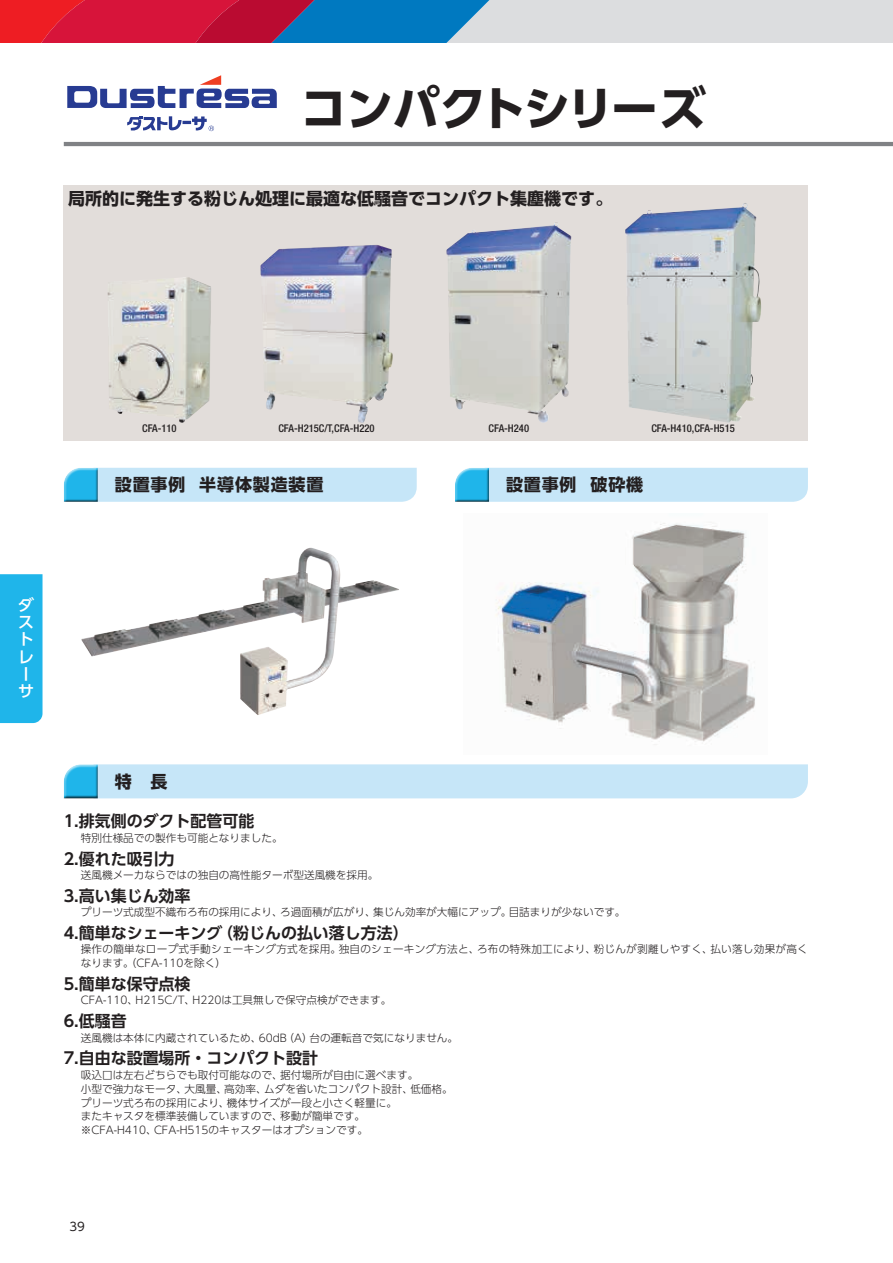
<style>
.page{position:relative;width:893px;height:1263px;background:#fff}
.page>*{position:absolute;margin:0;border:0;box-sizing:border-box;transform-origin:0 0}
.t1{font:700 46.8px "UD Shin Go Pro";letter-spacing:-.04em;color:#231f20}
.t2{font:700 16.95px "UD Shin Go Pro";color:#231f20}
.t3{font:700 16.95px "UD Shin Go Pro";letter-spacing:.05em;color:#231f20}
.t4{font:700 15.9px "UD Shin Go Pro De";color:#231f20}
.t5{font:500 15.9px/17.1px "UD Shin Go Pro";color:#fff}
.t6{font:11.7px "UD Shin Go Pro";color:#231f20}
.t7{font:300 10.65px/13.8px "UD Shin Go Pro";color:#231f20}
.t8{font:300 10.65px/13.8px "UD Shin Go Pro";letter-spacing:.02em;color:#231f20}
.t9{font:500 condensed 10.65px "Helvetica Neue LT Std";color:#231f20}
</style>
<div class="page">
<div style="left:0;top:574px;width:43px;height:149px;background:#1fb5ea"></div>
<svg style="left:0;top:0;width:893px;height:43px;background:#ae87a0"></svg>
<svg style="left:127px;top:116px;width:87px;height:16px"></svg>
<svg style="left:67px;top:75px;width:210px;height:33px"></svg>
<div style="left:64px;top:186px;width:744px;height:255px;background:#e2ddda"></div>
<div style="left:100px;top:764px;width:708px;height:34px;background:#c6e6f8"></div>
<div style="left:63px;top:763px;width:37px;height:36px;background:#231f20;opacity:.75"></div>
<img style="left:496px;top:523px;width:259px;height:222px">
<img style="left:81px;top:548px;width:318px;height:167px">
<img style="left:107px;top:277px;width:104px;height:146px">
<img style="left:446px;top:222px;width:125px;height:201px">
<img style="left:260px;top:245px;width:133px;height:178px">
<img style="left:625px;top:203px;width:136px;height:220px">
<hr style="left:64px;top:142px;width:829px;height:4px;background:#808285">
<div style="left:100px;top:468px;width:317px;height:34px;background:#c6e6f8"></div>
<div style="left:63px;top:466px;width:37px;height:37px;background:#231f20;opacity:.75"></div>
<div style="left:491px;top:468px;width:317px;height:34px;background:#c6e6f8"></div>
<div style="left:454px;top:466px;width:37px;height:37px;background:#231f20;opacity:.75"></div>
<h1 class="t1" style="left:300px;top:70px;width:407px">コンパクトシリーズ</h1>
<h2 class="t2" style="left:68px;top:185px;width:546px">局所的に発生する粉じん処理に最適な低騒音でコンパクト集塵機です。</h2>
<p class="t9" style="left:142px;top:421px;width:36px">CFA-110</p>
<p class="t9" style="left:278px;top:421px;width:98px">CFA H- 215 ,T/C CFA H- 220</p>
<h2 class="t2" style="left:115px;top:471px;width:72px">設置事例</h2>
<h2 class="t3" style="left:199px;top:471px;width:126px">半導体製造装置</h2>
<p class="t9" style="left:489px;top:421px;width:42px">CFA H- 240</p>
<p class="t9" style="left:651px;top:421px;width:85px">CFA H- 410,CFA H- 515</p>
<h2 class="t2" style="left:506px;top:471px;width:72px">設置事例</h2>
<h2 class="t2" style="left:590px;top:471px;width:54px">破砕機</h2>
<h3 class="t5" style="left:18px;top:596px;width:18px">ダストレーサ</h3>
<h2 class="t2" style="left:115px;top:767px;width:54px">特　長</h2>
<h3 class="t4" style="left:64px;top:808px;width:192px">1.排気側のダクト配管可能</h3>
<p class="t7" style="left:81px;top:830px;width:203px">特別仕様品での製作も可能となりました。</p>
<h3 class="t4" style="left:64px;top:845px;width:112px">2.優れた吸引力</h3>
<p class="t7" style="left:81px;top:868px;width:299px">送風機メーカならではの独自の高性能ターボ型送風機を採用。</p>
<h3 class="t4" style="left:64px;top:883px;width:128px">3.高い集じん効率</h3>
<p class="t7" style="left:81px;top:905px;width:203px">プリーツ式成型不織布ろ布の採用により、</p>
<h3 class="t4" style="left:217px;top:920px;width:193px">（粉じんの払い落し方法(</h3>
<p class="t7" style="left:373px;top:905px;width:140px">集じん効率が大幅にアップ。</p>
<p class="t7" style="left:280px;top:905px;width:97px">ろ過面積が広がり、</p>
<p class="t7" style="left:509px;top:905px;width:118px">目詰まりが少ないです。</p>
<h3 class="t4" style="left:64px;top:920px;width:160px">4.簡単なシェーキング</h3>
<p class="t8" style="left:81px;top:942px;width:262px">操作の簡単なロープ式手動シェーキング方式を採用。なります。（CFA-110を除く(</p>
<h3 class="t4" style="left:64px;top:971px;width:128px">5.簡単な保守点検</h3>
<p class="t7" style="left:193px;top:993px;width:200px">H220は工具無しで保守点検ができます。</p>
<p class="t8" style="left:339px;top:942px;width:142px">独自のシェーキング方法と、</p>
<p class="t8" style="left:594px;top:942px;width:121px">粉じんが剥離しやすく、</p>
<p class="t8" style="left:710px;top:942px;width:99px">払い落し効果が高く</p>
<p class="t8" style="left:477px;top:942px;width:121px">ろ布の特殊加工により、</p>
<p class="t7" style="left:81px;top:993px;width:59px">CFA-110、</p>
<h3 class="t4" style="left:64px;top:1008px;width:64px">6.低騒音</h3>
<p class="t7" style="left:136px;top:993px;width:61px">H215C T/ 、</p>
<p class="t7" style="left:284px;top:1030px;width:31px">（A）</p>
<p class="t7" style="left:81px;top:1030px;width:182px">送風機は本体に内蔵されているため、</p>
<h3 class="t4" style="left:64px;top:1045px;width:256px">7.自由な設置場所・コンパクト設計</h3>
<p class="t7" style="left:280px;top:1067px;width:140px">据付場所が自由に選べます。</p>
<p class="t7" style="left:309px;top:1030px;width:150px">台の運転音で気になりません。</p>
<p class="t7" style="left:259px;top:1030px;width:30px">60dB</p>
<p class="t7" style="left:81px;top:1067px;width:203px">吸込口は左右どちらでも取付可能なので、</p>
<p class="t7" style="left:264px;top:1081px;width:150px">ムダを省いたコンパクト設計、</p>
<p class="t7" style="left:81px;top:1081px;width:108px">小型で強力なモータ、</p>
<p class="t7" style="left:410px;top:1081px;width:44px">低価格。</p>
<p class="t7" style="left:224px;top:1081px;width:44px">高効率、</p>
<p class="t7" style="left:184px;top:1081px;width:44px">大風量、</p>
<p class="t7" style="left:81px;top:1095px;width:150px">プリーツ式ろ布の採用により、</p>
<p class="t7" style="left:227px;top:1095px;width:172px">機体サイズが一段と小さく軽量に。</p>
<p class="t7" style="left:280px;top:1109px;width:87px">移動が簡単です。</p>
<p class="t7" style="left:154px;top:1109px;width:216px;text-indent:-73px">またキャスタを標準装備していますので、<br>CFA H- 515のキャスターはオプションです。</p>
<p class="t7" style="left:81px;top:1123px;width:77px">※CFA H- 410、</p>
<p class="t6" style="left:70px;top:1217px;width:17px">39</p>
</div>
